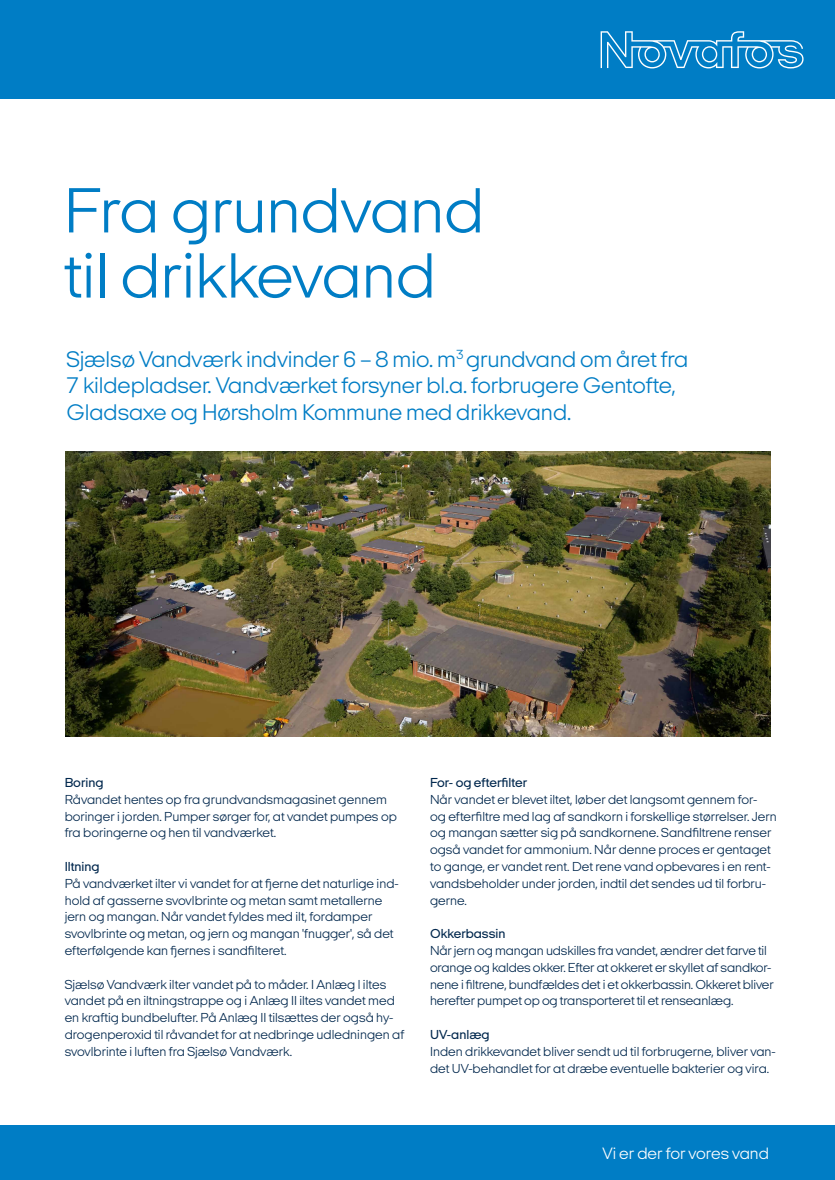
<style>
.page{position:relative;width:835px;height:1180px;background:#fff}
.page>*{position:absolute;margin:0;border:0;box-sizing:border-box;transform-origin:0 0}
.t1{font:300 65.1px/65.1px "Italian Plate No 2 Expanded";color:#007dc5}
.t2{font:300 23.1px/26.6px "Italian Plate No 2 Expanded";letter-spacing:-.005em;color:#007dc5}
.t3{font:300 16.8px "Italian Plate No 2 Expanded";color:#fff}
.t4{font:300 13.3px/16.8px "Italian Plate No 2 Expanded";color:#00274d}
.t5{font:500 13.3px "Italian Plate No 2 Expanded";color:#00274d}
</style>
<div class="page">
<div style="left:0;top:0;width:834px;height:98px;background:#007dc5"></div>
<svg style="left:600px;top:31px;width:203px;height:37px"></svg>
<div style="left:0;top:1125px;width:834px;height:55px;background:#007dc5"></div>
<img style="left:65px;top:451px;width:705px;height:285px">
<h1 class="t1" style="left:64px;top:178px;width:421px">Fra grundvand til drikkevand</h1>
<h2 class="t2" style="left:66px;top:346px;width:623px">Sjælsø Vandværk indvinder 6 – 8 mio. m<sup>3</sup> grundvand om året fra<br>7 kildepladser. Vandværket forsyner bl.a. forbrugere Gentofte,<br>Gladsaxe og Hørsholm Kommune med drikkevand.</h2>
<p class="t5" style="left:65px;top:775px;width:40px">Boring</p>
<p class="t4" style="left:65px;top:791px;width:333px">Råvandet hentes op fra grundvandsmagasinet gennem boringer i jorden. Pumper sørger for, at vandet pumpes op fra boringerne og hen til vandværket.</p>
<p class="t5" style="left:65px;top:859px;width:36px">Iltning</p>
<p class="t4" style="left:65px;top:875px;width:335px">På vandværket ilter vi vandet for at fjerne det naturlige ind&shy;hold af gasserne svovlbrinte og metan samt metallerne jern og mangan. Når vandet fyldes med ilt, fordamper svovlbrinte og metan, og jern og mangan 'fnugger', så det efterfølgende kan fjernes i sandfilteret.</p>
<p class="t4" style="left:65px;top:975px;width:341px">Sjælsø Vandværk ilter vandet på to måder. I Anlæg l iltes vandet på en iltningstrappe og i Anlæg II iltes vandet med en kraftig bundbelufter. På Anlæg II tilsættes der også hy&shy;drogenperoxid til råvandet for at nedbringe udledningen af svovlbrinte i luften fra Sjælsø Vandværk.</p>
<p class="t5" style="left:430px;top:775px;width:99px">For- og efterfilter</p>
<p class="t4" style="left:430px;top:791px;width:348px">Når vandet er blevet iltet, løber det langsomt gennem for-<br>og efterfiltre med lag af sandkorn i forskellige størrelser. Jern og mangan sætter sig på sandkornene. Sandfiltrene renser også vandet for ammonium. Når denne proces er gentaget to gange, er vandet rent. Det rene vand opbevares i en rent&shy;vandsbeholder under jorden, indtil det sendes ud til forbru&shy;gerne.</p>
<p class="t5" style="left:430px;top:926px;width:77px">Okkerbassin</p>
<p class="t4" style="left:430px;top:942px;width:345px">Når jern og mangan udskilles fra vandet, ændrer det farve til orange og kaldes okker. Efter at okkeret er skyllet af sandkor&shy;nene i filtrene, bundfældes det i et okkerbassin. Okkeret bliver herefter pumpet op og transporteret til et renseanlæg.</p>
<p class="t5" style="left:430px;top:1027px;width:61px">UV-anlæg</p>
<p class="t4" style="left:430px;top:1043px;width:347px">Inden drikkevandet bliver sendt ud til forbrugerne, bliver van&shy;det UV-behandlet for at dræbe eventuelle bakterier og vira.</p>
<p class="t3" style="left:602px;top:1144px;width:168px">Vi er der for vores vand</p>
</div>
